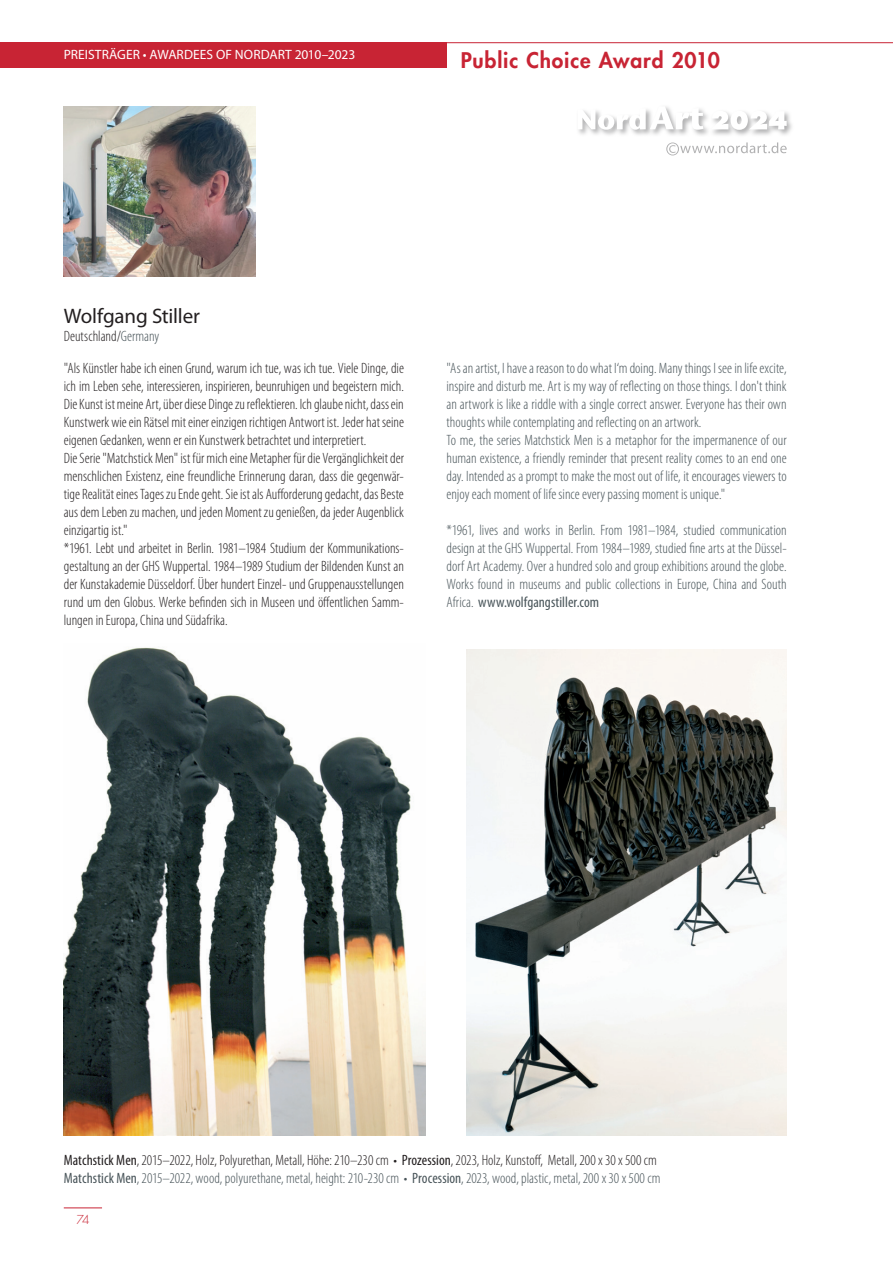
<style>
.page{position:relative;width:893px;height:1263px;background:#fff}
.page>*{position:absolute;margin:0;border:0;box-sizing:border-box;transform-origin:0 0}
.t1{font:800 21px "Futura Std";letter-spacing:.04em;color:#c82434}
.t2{font:21px "Myriad Pro";letter-spacing:-.01em;color:#231f20}
.t3{font:300 condensed 15px/18px "Myriad Pro";color:#231f20}
.t4{font:300 condensed 15px/18px "Myriad Pro";color:#485459}
.t5{font:13.5px "Myriad Pro";color:#fff}
.t6{font:300 12px "Futura Std";color:#c82434}
.s1{color:#485459}
.s2{font-weight:400}
.s3{font-weight:400;color:#485459}
</style>
<div class="page">
<div style="left:0;top:43px;width:446px;height:25px;background:#c82434"></div>
<hr style="left:446px;top:42px;width:447px;height:1px;background:#c82434">
<hr style="left:64px;top:1207px;width:38px;height:1px;background:#c82434">
<svg style="left:666px;top:142px;width:121px;height:13px"></svg>
<svg style="left:578px;top:130px;width:71px;height:5px"></svg>
<svg style="left:649px;top:111px;width:59px;height:25px"></svg>
<svg style="left:579px;top:106px;width:124px;height:24px"></svg>
<svg style="left:712px;top:112px;width:80px;height:24px"></svg>
<svg style="left:712px;top:111px;width:75px;height:19px"></svg>
<img style="left:64px;top:647px;width:361px;height:489px">
<img style="left:467px;top:650px;width:320px;height:486px">
<img style="left:64px;top:106px;width:191px;height:170px">
<p class="t5" style="left:64px;top:46px;width:293px">PREISTRÄGER • AWARDEES OF NORDART 2010–2023</p>
<h1 class="t1" style="left:461px;top:47px;width:261px">Public Choice Award 2010</h1>
<h1 class="t2" style="left:64px;top:303px;width:138px">Wolfgang Stiller</h1>
<p class="t3" style="left:64px;top:321px;width:342px;line-height:31.5px">Deutschland/<span class="s1">Germany<br></span>"Als Künstler habe ich einen Grund, warum ich tue, was ich tue. Viele Dinge, die</p>
<p class="t3" style="left:64px;top:377px;width:342px">ich im Leben sehe, interessieren, inspirieren, beunruhigen und begeistern mich.<br>Die Kunst ist meine Art, über diese Dinge zu reflektieren. Ich glaube nicht, dass ein Kunstwerk wie ein Rätsel mit einer einzigen richtigen Antwort ist. Jeder hat seine eigenen Gedanken, wenn er ein Kunstwerk betrachtet und interpretiert.<br>Die Serie "Matchstick Men" ist für mich eine Metapher für die Vergänglichkeit der menschlichen Existenz, eine freundliche Erinnerung daran, dass die gegenwär&shy;tige Realität eines Tages zu Ende geht. Sie ist als Aufforderung gedacht, das Beste aus dem Leben zu machen, und jeden Moment zu genießen, da jeder Augenblick einzigartig ist."<br>*1961. Lebt und arbeitet in Berlin. 1981–1984 Studium der Kommunikations&shy;gestaltung an der GHS Wuppertal. 1984–1989 Studium der Bildenden Kunst an der Kunstakademie Düsseldorf. Über hundert Einzel- und Gruppenausstellungen rund um den Globus. Werke befinden sich in Museen und öffentlichen Samm&shy;lungen in Europa, China und Südafrika.</p>
<p class="t4" style="left:446px;top:359px;width:342px">"As an artist, I have a reason to do what I‘m doing. Many things I see in life excite, inspire and disturb me. Art is my way of reflecting on those things. I don't think an artwork is like a riddle with a single correct answer. Everyone has their own thoughts while contemplating and reflecting on an artwork.<br>To me, the series Matchstick Men is a metaphor for the impermanence of our human existence, a friendly reminder that present reality comes to an end one day. Intended as a prompt to make the most out of life, it encourages viewers to enjoy each moment of life since every passing moment is unique."</p>
<p class="t4" style="left:446px;top:521px;width:342px;text-align:justify">*1961, lives and works in Berlin. From 1981–1984, studied communication design at the GHS Wuppertal. From 1984–1989, studied fine arts at the Düssel&shy;dorf Art Academy. Over a hundred solo and group exhibitions around the globe.<br>Works found in museums and public collections in Europe, China and South Africa. <span class="s2">www.wolfgangstiller.com</span></p>
<p class="t3" style="left:64px;top:1151px;width:598px"><span class="s2">Matchstick Men</span>, 2015–2022, Holz, Polyurethan, Metall, Höhe: 210–230 cm • <span class="s2">Prozession</span>, 2023, Holz, Kunstoff, Metall, 200 x 30 x 500 cm<br><span class="s3">Matchstick Men</span><span class="s1">, 2015–2022, wood, polyurethane, metal, height: 210-230 cm •</span> <span class="s3">Procession</span><span class="s1">, 2023, wood, plastic, metal, 200 x 30 x 500 cm</span></p>
<p class="t6" style="left:76px;top:1213px;width:15px">74</p>
</div>
